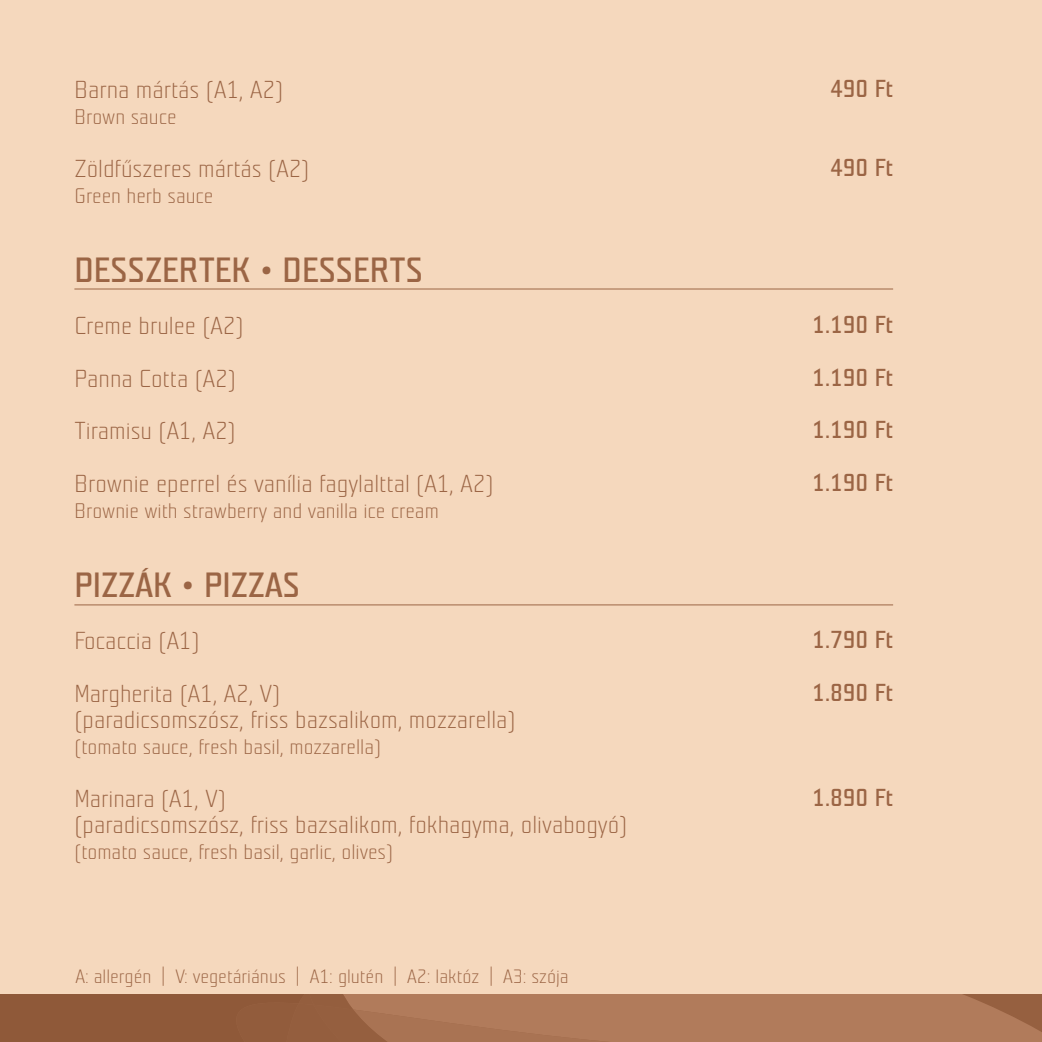
<style>
.page{position:relative;width:1042px;height:1042px;background:#f5d8bd}
.page>*{position:absolute;margin:0;border:0;box-sizing:border-box;transform-origin:0 0}
.t1{font:700 35px "Teuton Hell";color:#9b6545}
.t2{font:24.5px/52.5px "Teuton Hell";color:#9b6545}
.t3{font:700 24.5px/52.5px "Teuton Hell";color:#9b6545;text-align:justify}
.t4{font:21px "Teuton Hell";color:#9b6545}
.t5{font:19.25px "Teuton Hell";color:#9b6545}
.s1{font-family:"Arno Pro";font-weight:400}
.s2{font-family:"Myriad Pro";font-weight:300;font-stretch:condensed}
</style>
<div class="page">
<svg style="left:0;top:995px;width:1042px;height:47px;background:#a46e4e"></svg>
<hr style="left:74px;top:288px;width:819px;height:1px;background:#9b6545">
<hr style="left:74px;top:604px;width:819px;height:1px;background:#9b6545">
<p class="t2" style="left:74px;top:64px;width:210px">Barna mártás (A1, A2)</p>
<p class="t4" style="left:74px;top:107px;width:104px">Brown sauce</p>
<p class="t2" style="left:74px;top:143px;width:236px">Zöldfűszeres mártás (A2)</p>
<p class="t4" style="left:74px;top:185px;width:140px">Green herb sauce</p>
<h1 class="t1" style="left:74px;top:252px;width:18px">DESS</h1>
<h1 class="t1" style="left:145px;top:252px;width:156px">ZERTEK <span class="s1">•</span> DESSE</h1>
<h1 class="t1" style="left:370px;top:252px;width:51px">RTS</h1>
<p class="t2" style="left:74px;top:300px;width:420px">Creme brulee (A2)<br>Panna Cotta (A2)<br>Tiramisu (A1, A2)<br>Brownie eperrel és vanília fagylalttal (A1, A2)</p>
<p class="t4" style="left:74px;top:500px;width:366px">Brownie with strawberry and vanilla ice cream</p>
<h1 class="t1" style="left:74px;top:567px;width:223px">PIZZÁK <span class="s1">•</span> PIZZAS</h1>
<p class="t2" style="left:74px;top:615px;width:207px">Focaccia (A1)<br>Margherita (A1, A2, V)</p>
<p class="t2" style="left:74px;top:694px;width:443px">(paradicsomszósz, friss bazsalikom, mozzarella)</p>
<p class="t4" style="left:74px;top:737px;width:308px">(tomato sauce, fresh basil, mozzarella)</p>
<p class="t2" style="left:74px;top:786px;width:554px;line-height:26.2px">Marinara (A1, V)<br>(paradicsomszósz, friss bazsalikom, fokhagyma, olivabogyó)</p>
<p class="t4" style="left:74px;top:842px;width:320px">(tomato sauce, fresh basil, garlic, olives)</p>
<p class="t5" style="left:75px;top:966px;width:495px">A: allergén <span class="s2">|</span> V: vegetáriánus <span class="s2">|</span> A1: glutén <span class="s2">|</span> A2: laktóz <span class="s2">|</span> A3: szója</p>
<p class="t3" style="left:830px;top:63px;width:65px">490 FT</p>
<p class="t3" style="left:830px;top:142px;width:65px">490 FT</p>
<p class="t3" style="left:812px;top:299px;width:82px">1.190 FT 1.190 FT 1.190 FT 1.190 FT</p>
<p class="t3" style="left:812px;top:614px;width:82px">1.790 FT<br>1.890 FT</p>
<p class="t3" style="left:812px;top:772px;width:82px">1.890 FT</p>
</div>
